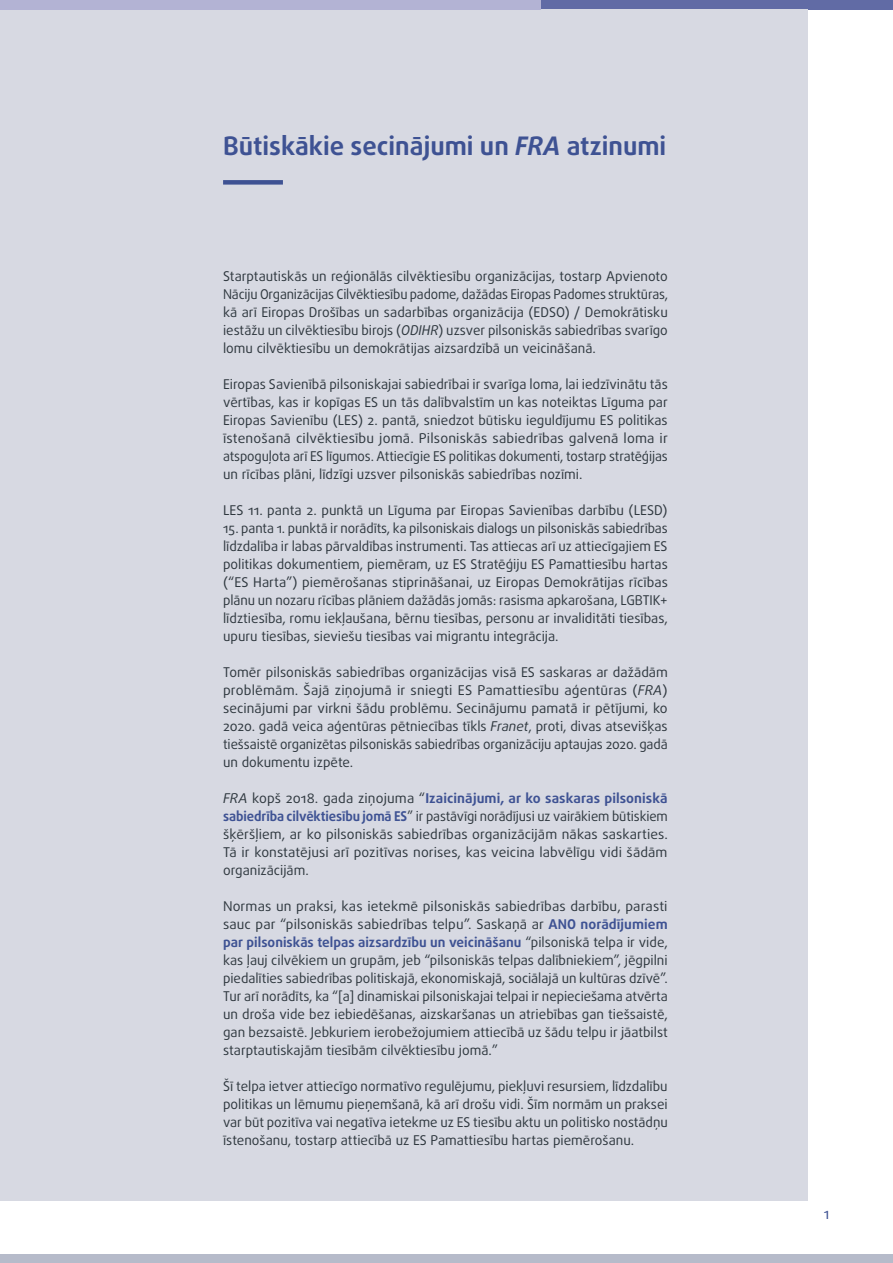
<style>
.page{position:relative;width:893px;height:1263px;background:#fff}
.page>*{position:absolute;margin:0;border:0;box-sizing:border-box;transform-origin:0 0}
.key_findings_title{font:700 25.5px "Daxline Pro";color:#3e5293}
.body_text{font:13.5px/18px "Daxline Pro";color:#2f383f;text-align:justify}
.t1{font:500 11.25px "Daxline Pro";color:#3e5293}
.s1{font-style:italic}
.s2{font-weight:700;color:#3e5293}
</style>
<div class="page">
<div style="left:540px;top:0;width:353px;height:10px;background:#616ba5"></div>
<div style="left:0;top:9px;width:808px;height:1192px;background:#d7d9e2"></div>
<div style="left:0;top:0;width:540px;height:10px;background:#b3b3d4"></div>
<div style="left:0;top:1254px;width:893px;height:9px;background:#b6bbca"></div>
<div style="left:223px;top:180px;width:60px;height:5px;background:#3e5293"></div>
<h1 class="key_findings_title" style="left:223px;top:128px;width:445px">Būtiskākie secinājumi un <span class="s1">FRA</span> atzinumi</h1>
<p class="body_text" style="left:223px;top:267px;width:446px">Starptautiskās un reģionālās cilvēktiesību organizācijas, tostarp Apvienoto Nāciju Organizācijas Cilvēktiesību padome, dažādas Eiropas Padomes struktūras, kā arī Eiropas Drošības un sadarbības organizācija (EDSO) / Demokrātisku iestāžu un cilvēktiesību birojs (<span class="s1">ODIHR</span>) uzsver pilsoniskās sabiedrības svarīgo lomu cilvēktiesību un demokrātijas aizsardzībā un veicināšanā.</p>
<p class="body_text" style="left:223px;top:375px;width:446px">Eiropas Savienībā pilsoniskajai sabiedrībai ir svarīga loma, lai iedzīvinātu tās vērtības, kas ir kopīgas ES un tās dalībvalstīm un kas noteiktas Līguma par Eiropas Savienību (LES) 2. pantā, sniedzot būtisku ieguldījumu ES politikas īstenošanā cilvēktiesību jomā. Pilsoniskās sabiedrības galvenā loma ir atspoguļota arī ES līgumos. Attiecīgie ES politikas dokumenti, tostarp stratēģijas un rīcības plāni, līdzīgi uzsver pilsoniskās sabiedrības nozīmi.</p>
<p class="body_text" style="left:223px;top:501px;width:446px">LES 11. panta 2. punktā un Līguma par Eiropas Savienības darbību (LESD)</p>
<p class="body_text" style="left:223px;top:519px;width:446px">15. panta 1. punktā ir norādīts, ka pilsoniskais dialogs un pilsoniskās sabiedrības līdzdalība ir labas pārvaldības instrumenti. Tas attiecas arī uz attiecīgajiem ES politikas dokumentiem, piemēram, uz ES Stratēģiju ES Pamattiesību hartas (“ES Harta”) piemērošanas stiprināšanai, uz Eiropas Demokrātijas rīcības plānu un nozaru rīcības plāniem dažādās jomās: rasisma apkarošana, LGBTIK+ līdztiesība, romu iekļaušana, bērnu tiesības, personu ar invaliditāti tiesības, upuru tiesības, sieviešu tiesības vai migrantu integrācija.</p>
<p class="body_text" style="left:223px;top:663px;width:446px">Tomēr pilsoniskās sabiedrības organizācijas visā ES saskaras ar dažādām problēmām. Šajā ziņojumā ir sniegti ES Pamattiesību aģentūras (<span class="s1">FRA</span>) secinājumi par virkni šādu problēmu. Secinājumu pamatā ir pētījumi, ko 2020. gadā veica aģentūras pētniecības tīkls <span class="s1">Franet</span>, proti, divas atsevišķas tiešsaistē organizētas pilsoniskās sabiedrības organizāciju aptaujas 2020. gadā un dokumentu izpēte.</p>
<p class="body_text" style="left:223px;top:789px;width:446px"><span class="s1">FRA</span> kopš 2018. gada ziņojuma “<span class="s2">Izaicinājumi, ar ko saskaras pilsoniskā sabiedrība cilvēktiesību jomā ES</span>” ir pastāvīgi norādījusi uz vairākiem būtiskiem šķēršļiem, ar ko pilsoniskās sabiedrības organizācijām nākas saskarties.<br>Tā ir konstatējusi arī pozitīvas norises, kas veicina labvēlīgu vidi šādām organizācijām.</p>
<p class="body_text" style="left:223px;top:897px;width:446px">Normas un praksi, kas ietekmē pilsoniskās sabiedrības darbību, parasti sauc par “pilsoniskās sabiedrības telpu”. Saskaņā ar <span class="s2">ANO norādījumiem par pilsoniskās telpas aizsardzību un veicināšanu</span> “pilsoniskā telpa ir vide, kas ļauj cilvēkiem un grupām, jeb “pilsoniskās telpas dalībniekiem”, jēgpilni piedalīties sabiedrības politiskajā, ekonomiskajā, sociālajā un kultūras dzīvē”.<br>Tur arī norādīts, ka “[a] dinamiskai pilsoniskajai telpai ir nepieciešama atvērta un droša vide bez iebiedēšanas, aizskaršanas un atriebības gan tiešsaistē, gan bezsaistē. Jebkuriem ierobežojumiem attiecībā uz šādu telpu ir jāatbilst starptautiskajām tiesībām cilvēktiesību jomā.”</p>
<p class="body_text" style="left:223px;top:1077px;width:446px">Šī telpa ietver attiecīgo normatīvo regulējumu, piekļuvi resursiem, līdzdalību politikas un lēmumu pieņemšanā, kā arī drošu vidi. Šīm normām un praksei var būt pozitīva vai negatīva ietekme uz ES tiesību aktu un politisko nostādņu īstenošanu, tostarp attiecībā uz ES Pamattiesību hartas piemērošanu.</p>
<p class="t1" style="left:824px;top:1207px;width:6px">1</p>
</div>
